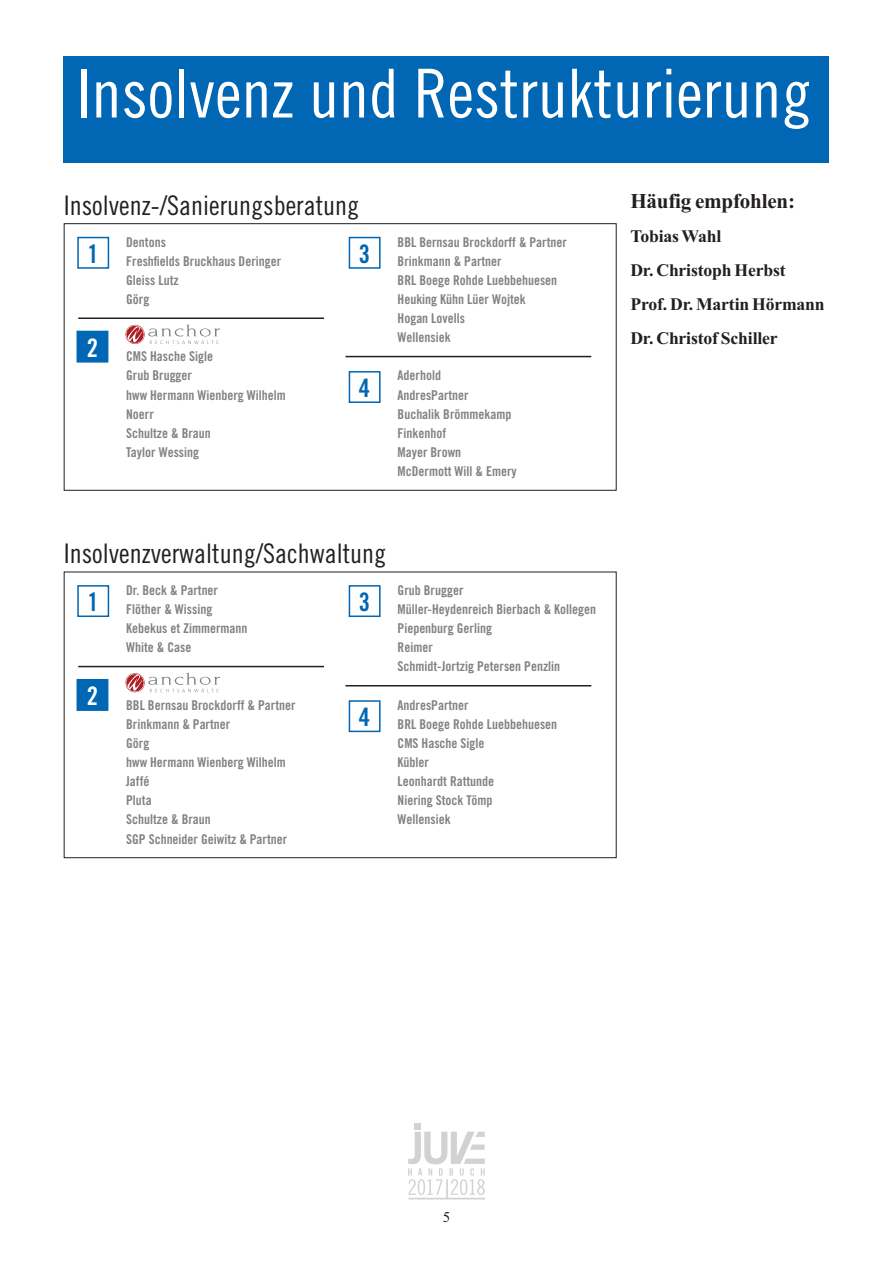
<style>
.page{position:relative;width:893px;height:1263px;background:#fff}
.page>*{position:absolute;margin:0;border:0;box-sizing:border-box;transform-origin:0 0}
.t1{font:67.5px "Trade Gothic LT Std Cn 18";color:#fff}
.t2{font:27px "Trade Gothic LT Std Cn 18";color:#231f20}
.t3{font:25.5px "Trade Gothic LT Std Bd Cn 20";color:#0166b3}
.t4{font:25.5px "Trade Gothic LT Std Bd Cn 20";color:#fff}
.t5{font:700 21.15px "Juve Times New Roman";letter-spacing:-.01em;color:#231f20}
.t6{font:700 17.7px/34px "Juve Times New Roman";letter-spacing:-.01em;color:#231f20}
.t7{font:15px "Juve Times New Roman";color:#231f20}
.t8{font:13.5px/19.2px "Trade Gothic LT Std Bd Cn 20";color:#808285}
</style>
<div class="page">
<svg style="left:408px;top:1123px;width:77px;height:76px"></svg>
<div style="left:64px;top:56px;width:765px;height:107px;background:#0166b3"></div>
<div style="left:64px;top:223px;width:553px;height:268px;border:1px solid #231f20"></div>
<div style="left:64px;top:572px;width:553px;height:286px;border:1px solid #231f20"></div>
<div style="left:349px;top:237px;width:32px;height:32px;border:2px solid #0166b3"></div>
<div style="left:349px;top:585px;width:32px;height:32px;border:2px solid #0166b3"></div>
<div style="left:349px;top:371px;width:32px;height:32px;border:2px solid #0166b3"></div>
<div style="left:349px;top:700px;width:32px;height:32px;border:2px solid #0166b3"></div>
<div style="left:77px;top:331px;width:31px;height:32px;background:#0166b3"></div>
<div style="left:77px;top:679px;width:31px;height:32px;background:#0166b3"></div>
<div style="left:77px;top:237px;width:32px;height:32px;border:2px solid #0166b3"></div>
<div style="left:77px;top:585px;width:32px;height:32px;border:2px solid #0166b3"></div>
<hr style="left:78px;top:317px;width:246px;height:2px;background:#231f20">
<hr style="left:78px;top:666px;width:246px;height:1px;background:#231f20">
<svg style="left:125px;top:324px;width:95px;height:20px"></svg>
<svg style="left:125px;top:673px;width:95px;height:19px"></svg>
<hr style="left:345px;top:356px;width:246px;height:1px;background:#231f20">
<hr style="left:345px;top:685px;width:246px;height:1px;background:#231f20">
<h1 class="t1" style="left:77px;top:53px;width:736px">Insolvenz und Restrukturierung</h1>
<h2 class="t2" style="left:64px;top:189px;width:297px">Insolvenz-/Sanierungsberatung</h2>
<h3 class="t3" style="left:88px;top:238px;width:13px">1</h3>
<h3 class="t4" style="left:87px;top:332px;width:13px">2</h3>
<p class="t8" style="left:126px;top:232px;width:157px">Dentons<br>Freshfields Bruckhaus Deringer<br>Gleiss Lutz<br>Görg</p>
<p class="t8" style="left:126px;top:347px;width:161px">CMS Hasche Sigle<br>Grub Brugger<br>hww Hermann Wienberg Wilhelm<br>Noerr<br>Schultze &amp; Braun<br>Taylor Wessing</p>
<h3 class="t3" style="left:359px;top:238px;width:13px">3</h3>
<h3 class="t3" style="left:359px;top:372px;width:13px">4</h3>
<p class="t8" style="left:398px;top:232px;width:171px">BBL Bernsau Brockdorff &amp; Partner<br>Brinkmann &amp; Partner<br>BRL Boege Rohde Luebbehuesen<br>Heuking Kühn Lüer Wojtek<br>Hogan Lovells<br>Wellensiek</p>
<p class="t8" style="left:398px;top:366px;width:121px">Aderhold<br>AndresPartner<br>Buchalik Brömmekamp<br>Finkenhof<br>Mayer Brown<br>McDermott Will &amp; Emery</p>
<h2 class="t2" style="left:64px;top:537px;width:324px">Insolvenzverwaltung/Sachwaltung</h2>
<h3 class="t3" style="left:88px;top:586px;width:13px">1</h3>
<h3 class="t4" style="left:87px;top:680px;width:13px">2</h3>
<p class="t8" style="left:126px;top:580px;width:123px">Dr. Beck &amp; Partner<br>Flöther &amp; Wissing<br>Kebekus et Zimmermann<br>White &amp; Case</p>
<p class="t8" style="left:126px;top:695px;width:171px">BBL Bernsau Brockdorff &amp; Partner<br>Brinkmann &amp; Partner<br>Görg<br>hww Hermann Wienberg Wilhelm<br>Jaffé<br>Pluta<br>Schultze &amp; Braun<br>SGP Schneider Geiwitz &amp; Partner</p>
<h3 class="t3" style="left:359px;top:586px;width:13px">3</h3>
<h3 class="t3" style="left:359px;top:701px;width:13px">4</h3>
<p class="t8" style="left:398px;top:580px;width:200px">Grub Brugger<br>Müller-Heydenreich Bierbach &amp; Kollegen<br>Piepenburg Gerling<br>Reimer<br>Schmidt-Jortzig Petersen Penzlin</p>
<p class="t8" style="left:398px;top:695px;width:161px">AndresPartner<br>BRL Boege Rohde Luebbehuesen<br>CMS Hasche Sigle<br>Kübler<br>Leonhardt Rattunde<br>Niering Stock Tömp<br>Wellensiek</p>
<h3 class="t5" style="left:630px;top:189px;width:166px">Häufig empfohlen:</h3>
<h3 class="t6" style="left:630px;top:219px;width:196px">Tobias Wahl<br>Dr. Christoph Herbst<br>Prof. Dr. Martin Hörmann<br>Dr. Christof Schiller</h3>
<p class="t7" style="left:443px;top:1209px;width:9px">5</p>
</div>
